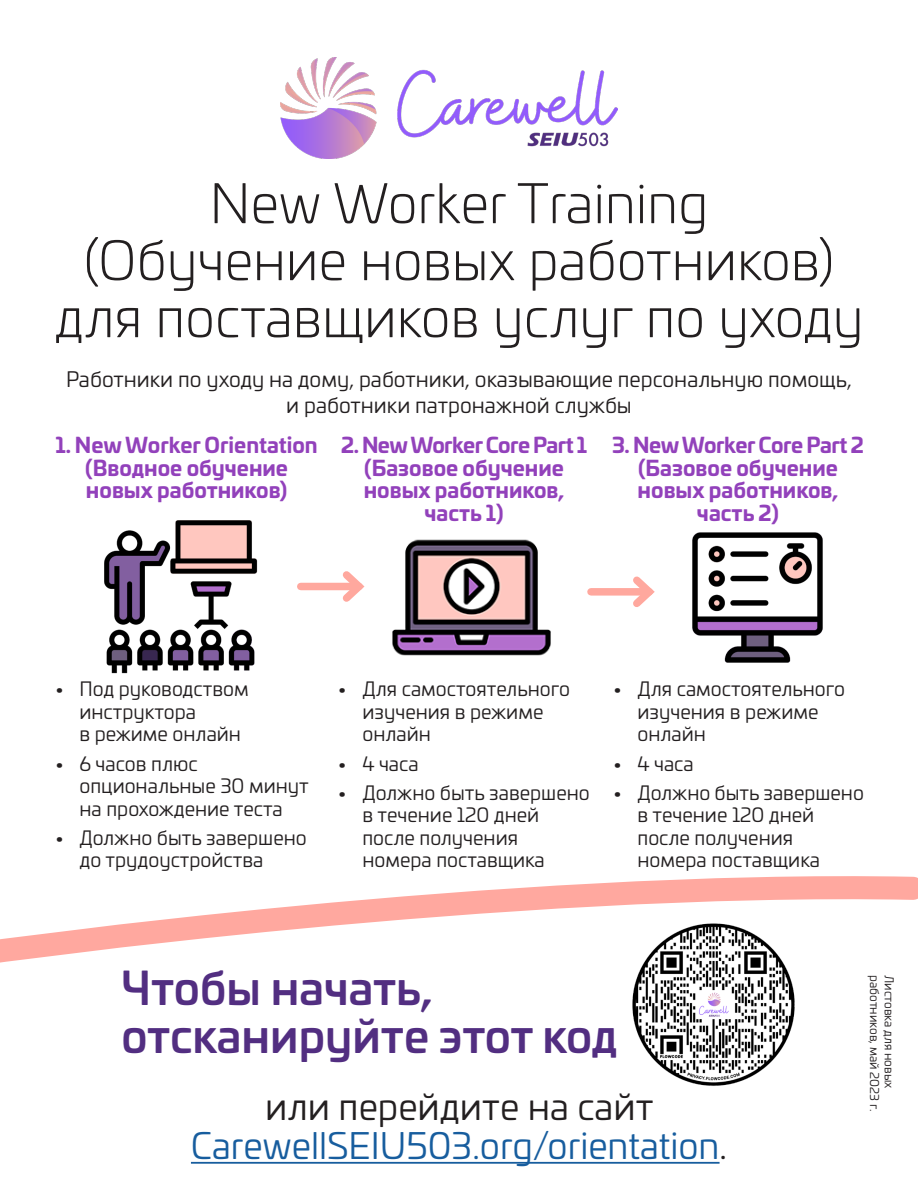
<style>
.page{position:relative;width:918px;height:1188px;background:#fff}
.page>*{position:absolute;margin:0;border:0;box-sizing:border-box;transform-origin:0 0}
.Headline{font:300 54px/57px "Univia Pro";color:#231f20;text-align:center}
.Body{font:500 45px/48px "Univia Pro";color:#522e81}
.Body-2{font:36px/39px "Univia Pro";color:#175d9e;text-align:center}
.Subhead{font:700 21px/22.5px "Univia Pro";color:#9241bb;text-align:center}
.Body-3{font:21px/25.5px "Univia Pro";color:#231f20;text-align:center}
.t1{font:19.5px/22.5px "Univia Pro";color:#231f20}
.t2{font:12px "Univia Pro";color:#231f20}
.s1{color:#231f20}
</style>
<div class="page">
<img style="left:281px;top:57px;width:337px;height:102px">
<img style="left:632px;top:964px;width:163px;height:122px">
<img style="left:104px;top:520px;width:154px;height:154px">
<img style="left:692px;top:532px;width:131px;height:131px">
<img style="left:392px;top:539px;width:159px;height:117px">
<hr style="left:191px;top:1162px;width:529px;height:2px;background:#175d9e">
<svg style="left:0;top:876px;width:918px;height:88px"></svg>
<div style="left:301px;top:583px;width:58px;height:7px;background:#ffa89e"></div>
<svg style="left:336px;top:571px;width:29px;height:31px"></svg>
<div style="left:591px;top:588px;width:58px;height:8px;background:#ffa89e"></div>
<svg style="left:626px;top:576px;width:29px;height:31px"></svg>
<p class="Headline" style="left:54px;top:173px;width:811px">New Worker Training<br>(Обучение новых работников) для поставщиков услуг по уходу</p>
<p class="Body-3" style="left:66px;top:366px;width:787px">Работники по уходу на дому, работники, оказывающие персональную помощь, и работники патронажной службы</p>
<p class="Subhead" style="left:56px;top:433px;width:264px">1. New Worker Orientation (Вводное обучение новых работников)</p>
<p class="Subhead" style="left:341px;top:433px;width:247px">2. New Worker Core Part 1 (Базовое обучение новых работников, часть 1)</p>
<p class="Subhead" style="left:612px;top:433px;width:253px">3. New Worker Core Part 2 (Базовое обучение новых работников, часть 2)</p>
<p class="t1" style="left:80px;top:677px;width:171px;text-indent:-26px">• Под руководством инструктора<br>в режиме онлайн</p>
<p class="t1" style="left:80px;top:751px;width:231px;text-indent:-26px">• 6 часов плюс опциональные 30 минут на прохождение теста</p>
<p class="t1" style="left:80px;top:826px;width:229px;text-indent:-26px">• Должно быть завершено до трудоустройства</p>
<p class="t1" style="left:362px;top:677px;width:209px;text-indent:-26px">• Для самостоятельного изучения в режиме онлайн</p>
<p class="t1" style="left:337px;top:751px;width:83px">• 4 часа</p>
<p class="t1" style="left:362px;top:781px;width:229px;text-indent:-26px">• Должно быть завершено в течение 120 дней после получения номера поставщика</p>
<p class="t1" style="left:638px;top:677px;width:209px;text-indent:-26px">• Для самостоятельного изучения в режиме онлайн</p>
<p class="t1" style="left:612px;top:751px;width:83px">• 4 часа</p>
<p class="t1" style="left:638px;top:781px;width:228px;text-indent:-26px">• Должно быть завершено в течение 120 дней после получения номера поставщика</p>
<p class="Body" style="left:122px;top:962px;width:498px">Чтобы начать, отсканируйте этот код</p>
<p class="Body-2" style="left:191px;top:1086px;width:538px"><span class="s1">или перейдите на сайт<br></span>CarewellSEIU503.org/orientation<span class="s1">.</span></p>
<p class="t2" style="left:883px;top:975px;width:138px;rotate:90deg">работников, май 2023 г.</p>
<p class="t2" style="left:898px;top:975px;width:115px;rotate:90deg">Листовка для новых</p>
</div>
